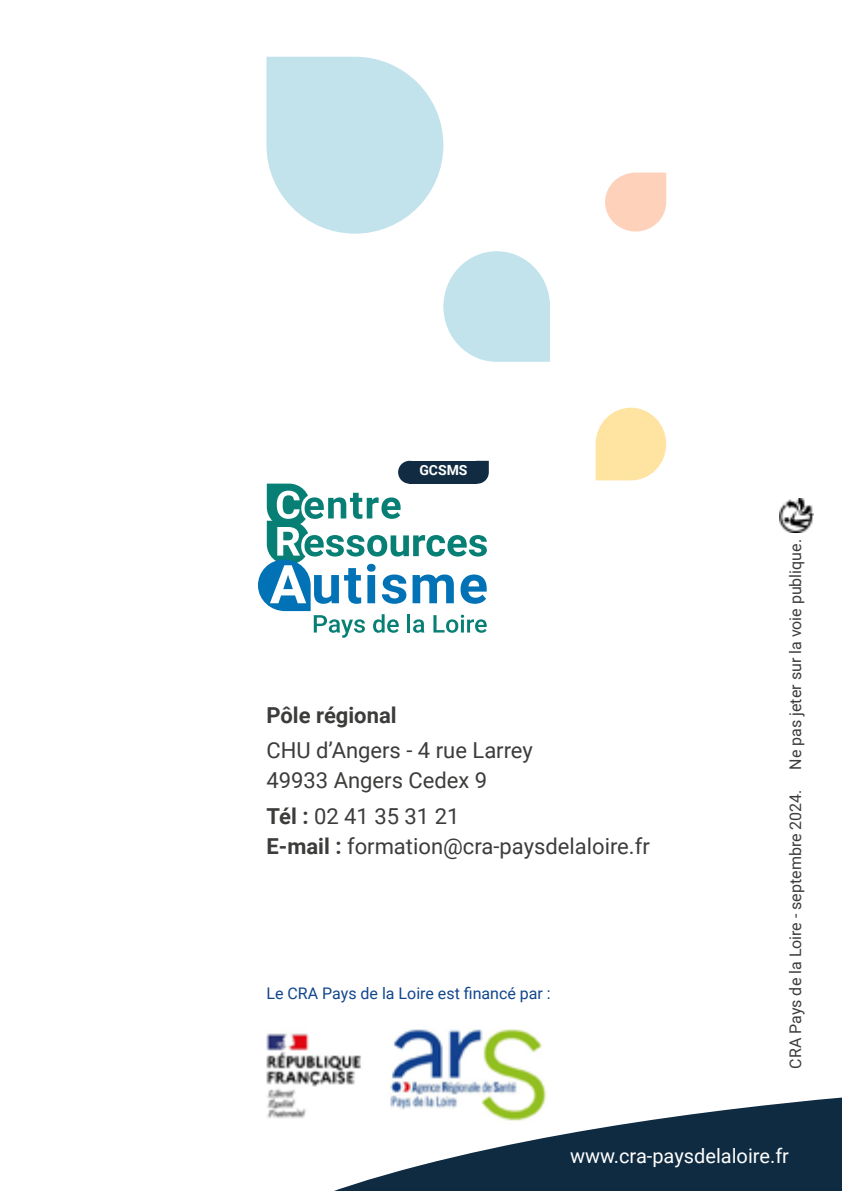
<style>
.page{position:relative;width:842px;height:1191px;background:#fff}
.page>*{position:absolute;margin:0;border:0;box-sizing:border-box;transform-origin:0 0}
.t1{font:22px/30px "Roboto";color:#3c3c3b}
.t2{font:700 22px "Roboto";color:#3c3c3b}
.t3{font:20px "Roboto";color:#fff}
.t4{font:16px "Roboto";color:#3c3c3b}
.t5{font:16px "Roboto";color:#11468d}
.t6{font:700 14px "Roboto";color:#fff}
.s1{font-weight:700}
</style>
<div class="page">
<svg style="left:334px;top:1097px;width:508px;height:94px;fill:#0f2b41"></svg>
<svg style="left:266px;top:57px;width:177px;height:177px"></svg>
<svg style="left:605px;top:173px;width:61px;height:58px;background:#fed8c4"></svg>
<svg style="left:596px;top:408px;width:70px;height:72px;background:#ffe7af"></svg>
<svg style="left:443px;top:251px;width:107px;height:111px"></svg>
<svg style="left:258px;top:461px;width:231px;height:177px"></svg>
<img style="left:266px;top:1029px;width:290px;height:100px">
<img style="left:780px;top:498px;width:34px;height:34px">
<p class="t6" style="left:419px;top:460px;width:50px">GCSMS</p>
<p class="t2" style="left:266px;top:699px;width:132px">Pôle régional</p>
<p class="t1" style="left:266px;top:734px;width:268px">CHU d’Angers - 4 rue Larrey<br>49933 Angers Cedex 9</p>
<p class="t1" style="left:266px;top:800px;width:385px"><span class="s1">Tél :</span> 02 41 35 31 21<br><span class="s1">E-mail :</span> formation@cra-paysdelaloire.fr</p>
<p class="t5" style="left:266px;top:982px;width:286px">Le CRA Pays de la Loire est financé par :</p>
<p class="t4" style="left:784px;top:1068px;width:531px;rotate:-90deg">CRA Pays de la Loire - septembre 2024. Ne pas jeter sur la voie publique.</p>
<p class="t3" style="left:570px;top:1141px;width:220px">www.cra-paysdelaloire.fr</p>
</div>
